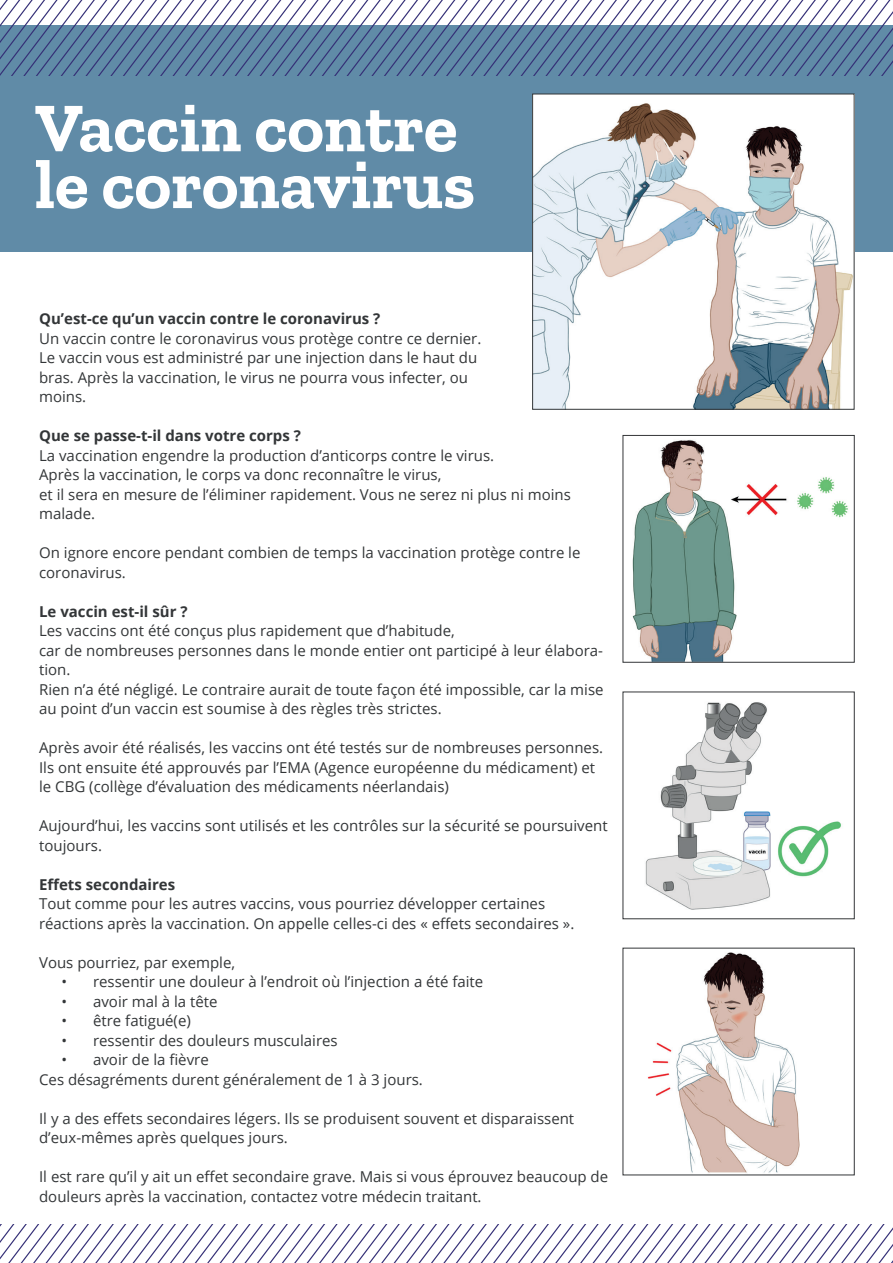
<style>
.page{position:relative;width:893px;height:1263px;background:#fff}
.page>*{position:absolute;margin:0;border:0;box-sizing:border-box;transform-origin:0 0}
.t1{font:700 69.75px/56.8px "Zilla Slab";color:#fff}
.t2{font:15px/19.5px "Open Sans";color:#333638}
.t3{font:700 15px "Open Sans";color:#333638}
</style>
<div class="page">
<div style="left:0;top:26px;width:893px;height:226px;background:#608ba7"></div>
<svg style="left:0;top:0;width:893px;height:75px"></svg>
<svg style="left:0;top:1225px;width:893px;height:38px"></svg>
<img style="left:534px;top:96px;width:318px;height:312px">
<div style="left:532px;top:94px;width:322px;height:316px;border:1px solid #333638"></div>
<img style="left:632px;top:439px;width:216px;height:222px">
<div style="left:623px;top:435px;width:232px;height:228px;border:1px solid #333638"></div>
<img style="left:645px;top:702px;width:196px;height:208px">
<img style="left:647px;top:952px;width:153px;height:221px">
<h1 class="t1" style="left:35px;top:100px;width:441px">Vaccin contre le coronavirus</h1>
<p class="t3" style="left:39px;top:308px;width:343px">Qu’est-ce qu’un vaccin contre le coronavirus ?</p>
<p class="t2" style="left:39px;top:328px;width:444px">Un vaccin contre le coronavirus vous protège contre ce dernier.<br>Le vaccin vous est administré par une injection dans le haut du bras. Après la vaccination, le virus ne pourra vous infecter, ou moins.</p>
<p class="t3" style="left:39px;top:425px;width:263px">Que se passe-t-il dans votre corps ?</p>
<p class="t2" style="left:39px;top:445px;width:533px">La vaccination engendre la production d’anticorps contre le virus.<br>Après la vaccination, le corps va donc reconnaître le virus,<br>et il sera en mesure de l’éliminer rapidement. Vous ne serez ni plus ni moins malade.</p>
<p class="t2" style="left:39px;top:542px;width:543px">On ignore encore pendant combien de temps la vaccination protège contre le coronavirus.</p>
<p class="t3" style="left:39px;top:600px;width:150px">Le vaccin est-il sûr ?</p>
<p class="t2" style="left:39px;top:620px;width:566px">Les vaccins ont été conçus plus rapidement que d’habitude,<br>car de nombreuses personnes dans le monde entier ont participé à leur élabora&shy;tion.<br>Rien n’a été négligé. Le contraire aurait de toute façon été impossible, car la mise au point d’un vaccin est soumise à des règles très strictes.</p>
<p class="t2" style="left:39px;top:737px;width:565px">Après avoir été réalisés, les vaccins ont été testés sur de nombreuses personnes.<br>Ils ont ensuite été approuvés par l’EMA (Agence européenne du médicament) et le CBG (collège d’évaluation des médicaments néerlandais)</p>
<p class="t2" style="left:39px;top:815px;width:570px">Aujourd’hui, les vaccins sont utilisés et les contrôles sur la sécurité se poursuivent toujours.</p>
<p class="t3" style="left:39px;top:873px;width:138px">Effets secondaires</p>
<p class="t2" style="left:39px;top:893px;width:537px">Tout comme pour les autres vaccins, vous pourriez développer certaines réactions après la vaccination. On appelle celles-ci des « effets secondaires ».</p>
<p class="t2" style="left:39px;top:952px;width:198px">Vous pourriez, par exemple,</p>
<p class="t2" style="left:62px;top:971px;width:423px">• ressentir une douleur à l’endroit où l’injection a été faite</p>
<p class="t2" style="left:62px;top:991px;width:157px">• avoir mal à la tête</p>
<p class="t2" style="left:62px;top:1010px;width:131px">• être fatigué(e)</p>
<p class="t2" style="left:62px;top:1030px;width:278px">• ressentir des douleurs musculaires</p>
<p class="t2" style="left:39px;top:1049px;width:385px;text-indent:22px">• avoir de la fièvre<br>Ces désagréments durent généralement de 1 à 3 jours.</p>
<p class="t2" style="left:39px;top:1108px;width:537px">Il y a des effets secondaires légers. Ils se produisent souvent et disparaissent d’eux-mêmes après quelques jours.</p>
<p class="t2" style="left:39px;top:1166px;width:571px">Il est rare qu’il y ait un effet secondaire grave. Mais si vous éprouvez beaucoup de douleurs après la vaccination, contactez votre médecin traitant.</p>
</div>
